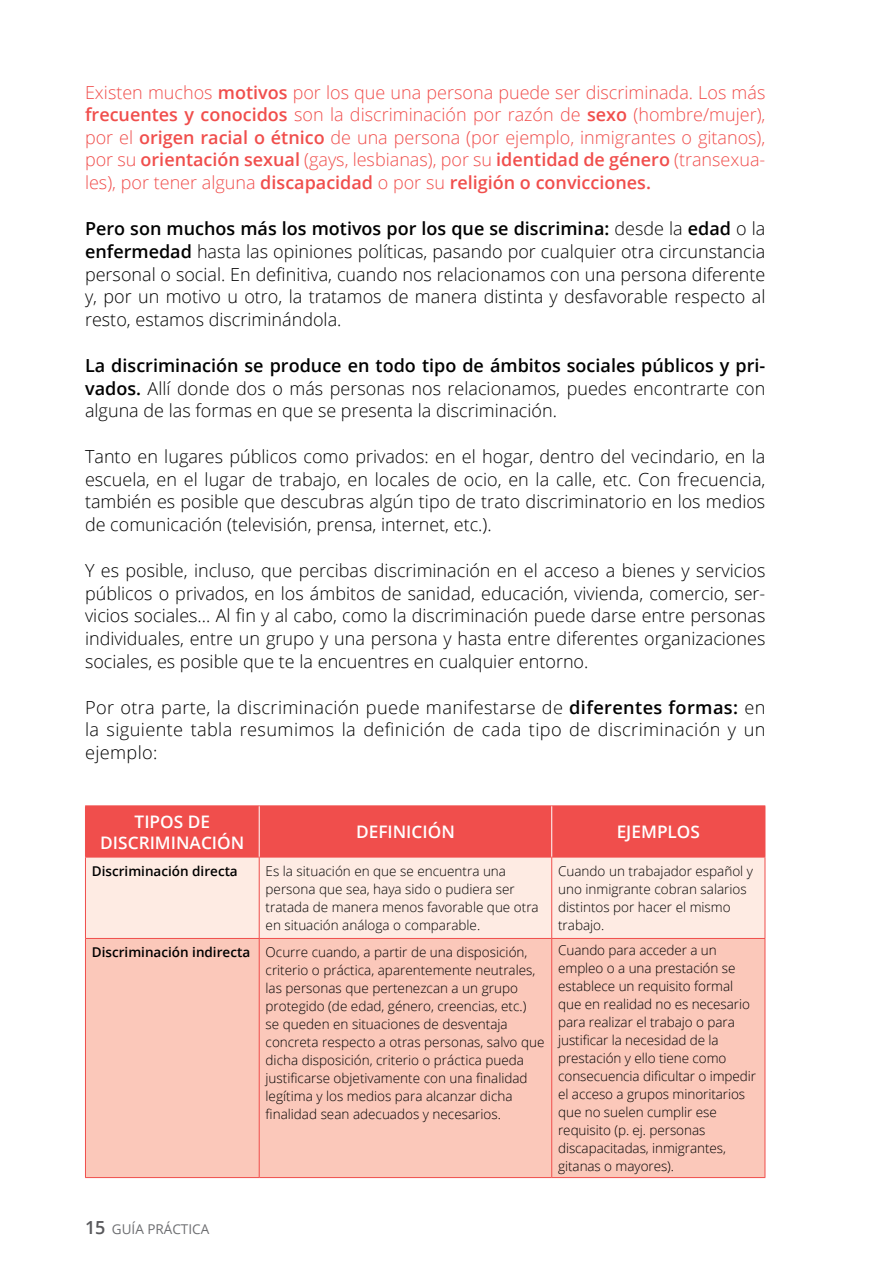
<style>
.page{position:relative;width:893px;height:1263px;background:#fff}
.page>*{position:absolute;margin:0;border:0;box-sizing:border-box;transform-origin:0 0}
.GENERAL-PARRAFO{font:300 18px/22.6px "Open Sans";color:#000;text-align:justify}
.GENERAL-PARRAFO-2{font:300 18px/22.5px "Open Sans";color:#f04e4c;text-align:justify}
.TABLA-CABECERA{font:600 17.25px/21px "Open Sans";color:#fff;text-align:center}
.TABLA-PARRAFO-IZQUIE{font:300 13.5px/18px "Open Sans";color:#000}
.TABLA-PARRAFO-IZQUIE-2{font:600 13.5px "Open Sans";color:#000}
.t1{font:13.5px "Open Sans";color:#6d6e71}
.s1{font-weight:600}
.s2{font-weight:600;font-size:18px;color:#58585b}
</style>
<div class="page">
<div style="left:86px;top:806px;width:679px;height:51px;background:#f04e4c"></div>
<div style="left:86px;top:858px;width:679px;height:80px;background:#feebe3"></div>
<div style="left:86px;top:939px;width:679px;height:238px;background:#fbc8ba"></div>
<hr style="left:259px;top:857px;width:1px;height:81px;background:#f04e4c">
<hr style="left:551px;top:857px;width:1px;height:81px;background:#f04e4c">
<hr style="left:85px;top:938px;width:174px;height:1px;background:#f04e4c">
<hr style="left:259px;top:938px;width:293px;height:1px;background:#f04e4c">
<hr style="left:259px;top:939px;width:1px;height:238px;background:#f04e4c">
<hr style="left:552px;top:938px;width:213px;height:1px;background:#f04e4c">
<hr style="left:85px;top:805px;width:174px;height:1px;background:#f04e4c">
<hr style="left:85px;top:806px;width:1px;height:51px;background:#f04e4c">
<hr style="left:259px;top:805px;width:293px;height:1px;background:#f04e4c">
<hr style="left:552px;top:805px;width:213px;height:1px;background:#f04e4c">
<hr style="left:765px;top:806px;width:1px;height:51px;background:#f04e4c">
<hr style="left:85px;top:857px;width:174px;height:1px;background:#f04e4c">
<hr style="left:259px;top:857px;width:293px;height:1px;background:#f04e4c">
<hr style="left:552px;top:857px;width:213px;height:1px;background:#f04e4c">
<hr style="left:85px;top:857px;width:1px;height:81px;background:#f04e4c">
<hr style="left:765px;top:857px;width:1px;height:81px;background:#f04e4c">
<hr style="left:85px;top:939px;width:1px;height:238px;background:#f04e4c">
<hr style="left:85px;top:1177px;width:174px;height:1px;background:#f04e4c">
<hr style="left:259px;top:1177px;width:293px;height:1px;background:#f04e4c">
<hr style="left:259px;top:806px;width:1px;height:51px;background:#fff">
<hr style="left:551px;top:806px;width:1px;height:51px;background:#fff">
<hr style="left:551px;top:939px;width:1px;height:238px;background:#f04e4c">
<hr style="left:765px;top:939px;width:1px;height:238px;background:#f04e4c">
<hr style="left:552px;top:1177px;width:213px;height:1px;background:#f04e4c">
<p class="GENERAL-PARRAFO-2" style="left:85px;top:81px;width:682px">Existen muchos <span class="s1">motivos</span> por los que una persona puede ser discriminada. Los más <span class="s1">frecuentes y conocidos</span> son la discriminación por razón de <span class="s1">sexo</span> (hombre/mujer), por el <span class="s1">origen racial o étnico</span> de una persona (por ejemplo, inmigrantes o gitanos), por su <span class="s1">orientación sexual</span> (gays, lesbianas), por su <span class="s1">identidad de género</span> (transexua&shy;les), por tener alguna <span class="s1">discapacidad</span> o por su <span class="s1">religión o convicciones.</span></p>
<p class="GENERAL-PARRAFO" style="left:85px;top:216px;width:682px"><span class="s1">Pero son muchos más los motivos por los que se discrimina:</span> desde la <span class="s1">edad</span> o la <span class="s1">enfermedad</span> hasta las opiniones políticas, pasando por cualquier otra circunstancia personal o social. En definitiva, cuando nos relacionamos con una persona diferente y, por un motivo u otro, la tratamos de manera distinta y desfavorable respecto al resto, estamos discriminándola.</p>
<p class="GENERAL-PARRAFO" style="left:85px;top:354px;width:682px"><span class="s1">La discriminación se produce en todo tipo de ámbitos sociales públicos y pri&shy;vados.</span> Allí donde dos o más personas nos relacionamos, puedes encontrarte con alguna de las formas en que se presenta la discriminación.</p>
<p class="GENERAL-PARRAFO" style="left:85px;top:445px;width:682px">Tanto en lugares públicos como privados: en el hogar, dentro del vecindario, en la escuela, en el lugar de trabajo, en locales de ocio, en la calle, etc. Con frecuencia, también es posible que descubras algún tipo de trato discriminatorio en los medios de comunicación (televisión, prensa, internet, etc.).</p>
<p class="GENERAL-PARRAFO" style="left:85px;top:559px;width:682px">Y es posible, incluso, que percibas discriminación en el acceso a bienes y servicios públicos o privados, en los ámbitos de sanidad, educación, vivienda, comercio, ser&shy;vicios sociales... Al fin y al cabo, como la discriminación puede darse entre personas individuales, entre un grupo y una persona y hasta entre diferentes organizaciones sociales, es posible que te la encuentres en cualquier entorno.</p>
<p class="GENERAL-PARRAFO" style="left:85px;top:695px;width:682px">Por otra parte, la discriminación puede manifestarse de <span class="s1">diferentes formas:</span> en la siguiente tabla resumimos la definición de cada tipo de discriminación y un ejemplo:</p>
<p class="TABLA-CABECERA" style="left:100px;top:810px;width:146px">TIPOS DE<br>DISCRIMINACIÓN</p>
<p class="TABLA-CABECERA" style="left:356px;top:821px;width:100px">DEFINICIÓN</p>
<p class="TABLA-CABECERA" style="left:617px;top:821px;width:85px">EJEMPLOS</p>
<p class="TABLA-PARRAFO-IZQUIE-2" style="left:92px;top:862px;width:147px">Discriminación directa</p>
<p class="TABLA-PARRAFO-IZQUIE" style="left:266px;top:862px;width:275px">Es la situación en que se encuentra una persona que sea, haya sido o pudiera ser tratada de manera menos favorable que otra en situación análoga o comparable.</p>
<p class="TABLA-PARRAFO-IZQUIE" style="left:558px;top:862px;width:196px">Cuando un trabajador español y uno inmigrante cobran salarios distintos por hacer el mismo trabajo.</p>
<p class="TABLA-PARRAFO-IZQUIE-2" style="left:92px;top:943px;width:160px">Discriminación indirecta</p>
<p class="TABLA-PARRAFO-IZQUIE" style="left:266px;top:943px;width:280px">Ocurre cuando, a partir de una disposición, criterio o práctica, aparentemente neutrales, las personas que pertenezcan a un grupo protegido (de edad, género, creencias, etc.)<br>se queden en situaciones de desventaja concreta respecto a otras personas, salvo que dicha disposición, criterio o práctica pueda justificarse objetivamente con una finalidad legítima y los medios para alcanzar dicha finalidad sean adecuados y necesarios.</p>
<p class="TABLA-PARRAFO-IZQUIE" style="left:558px;top:941px;width:200px">Cuando para acceder a un empleo o a una prestación se establece un requisito formal que en realidad no es necesario para realizar el trabajo o para justificar la necesidad de la prestación y ello tiene como consecuencia dificultar o impedir el acceso a grupos minoritarios que no suelen cumplir ese requisito (p. ej. personas discapacitadas, inmigrantes, gitanas o mayores).</p>
<p class="t1" style="left:85px;top:1220px;width:126px"><span class="s2">15</span> GUÍA PRÁCTICA</p>
</div>
